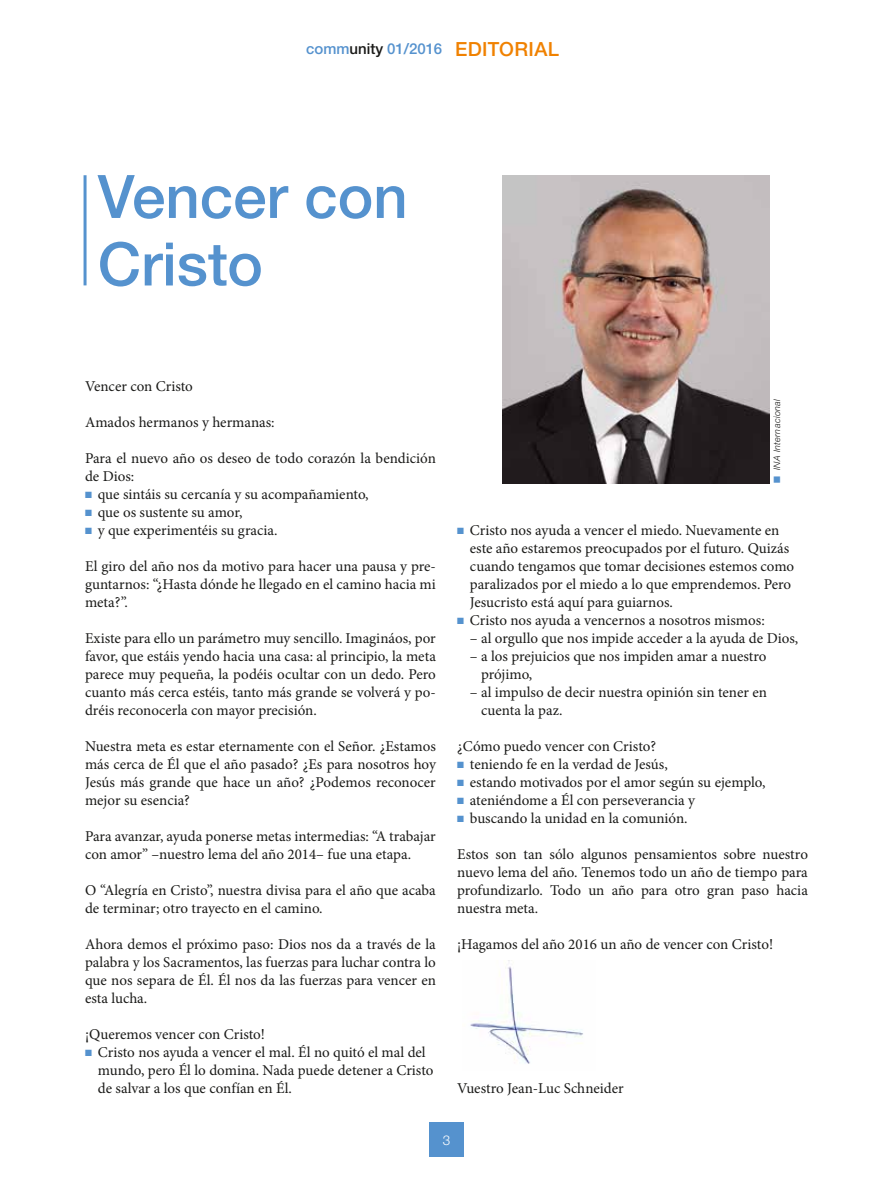
<style>
.page{position:relative;width:893px;height:1191px;background:#fff}
.page>*{position:absolute;margin:0;border:0;box-sizing:border-box;transform-origin:0 0}
.t1{font:500 60px/67.5px "Helvetica Neue LTW1 G";color:#5592ce}
.t2{font:15px/18px "Minion Pro";color:#1a1a18}
.t3{font:500 15px "Helvetica Neue LTW1 G";color:#5592ce}
.t4{font:300 13.5px "Helvetica Neue LTW1 G";color:#fff}
.t5{font:italic 300 9px "Helvetica Neue LTW1 G";letter-spacing:.03em;color:#1a1a18}
.s1{color:#1a1a18}
.s2{font-size:19.5px;color:#f08100}
.s3{color:#5592ce}
</style>
<div class="page">
<img style="left:470px;top:960px;width:113px;height:104px">
<div style="left:429px;top:1123px;width:34px;height:34px;background:#5592ce"></div>
<img style="left:502px;top:175px;width:267px;height:308px">
<hr style="left:84px;top:175px;width:3px;height:110px;background:#5592ce">
<p class="t3" style="left:306px;top:40px;width:254px">comm<span class="s1">unity</span> 01/2016 <span class="s2">EDITORIAL</span></p>
<h1 class="t1" style="left:98px;top:163px;width:311px">Vencer con<br>Cristo</h1>
<p class="t2" style="left:85px;top:377px;width:109px">Vencer con Cristo</p>
<p class="t2" style="left:85px;top:413px;width:191px">Amados hermanos y hermanas:</p>
<p class="t2" style="left:85px;top:449px;width:352px">Para el nuevo año os deseo de todo corazón la bendición de Dios:</p>
<p class="t2" style="left:85px;top:485px;width:285px"><span class="s3">■</span> que sintáis su cercanía y su acompañamiento,</p>
<p class="t2" style="left:85px;top:503px;width:159px"><span class="s3">■</span> que os sustente su amor,</p>
<p class="t2" style="left:85px;top:521px;width:194px"><span class="s3">■</span> y que experimentéis su gracia.</p>
<p class="t2" style="left:85px;top:557px;width:352px;text-align:justify">El giro del año nos da motivo para hacer una pausa y pre&shy;guntarnos: “¿Hasta dónde he llegado en el camino hacia mi meta?”.</p>
<p class="t2" style="left:85px;top:629px;width:352px;text-align:justify">Existe para ello un parámetro muy sencillo. Imagináos, por favor, que estáis yendo hacia una casa: al principio, la meta parece muy pequeña, la podéis ocultar con un dedo. Pero cuanto más cerca estéis, tanto más grande se volverá y po&shy;dréis reconocerla con mayor precisión.</p>
<p class="t2" style="left:85px;top:737px;width:352px;text-align:justify">Nuestra meta es estar eternamente con el Señor. ¿Estamos más cerca de Él que el año pasado? ¿Es para nosotros hoy Jesús más grande que hace un año? ¿Podemos reconocer mejor su esencia?</p>
<p class="t2" style="left:85px;top:827px;width:352px">Para avanzar, ayuda ponerse metas intermedias: “A trabajar con amor” –nuestro lema del año 2014– fue una etapa.</p>
<p class="t2" style="left:85px;top:881px;width:352px">O “Alegría en Cristo”, nuestra divisa para el año que acaba de terminar; otro trayecto en el camino.</p>
<p class="t2" style="left:85px;top:935px;width:352px;text-align:justify">Ahora demos el próximo paso: Dios nos da a través de la palabra y los Sacramentos, las fuerzas para luchar contra lo que nos separa de Él. Él nos da las fuerzas para vencer en esta lucha.</p>
<p class="t2" style="left:85px;top:1025px;width:182px">¡Queremos vencer con Cristo!</p>
<p class="t2" style="left:98px;top:1043px;width:337px;text-indent:-13px"><span class="s3">■</span> Cristo nos ayuda a vencer el mal. Él no quitó el mal del mundo, pero Él lo domina. Nada puede detener a Cristo de salvar a los que confían en Él.</p>
<p class="t5" style="left:771px;top:483px;width:86px;rotate:-90deg"><span class="s3">■</span> INA Internacional</p>
<p class="t2" style="left:470px;top:521px;width:326px;text-indent:-13px"><span class="s3">■</span> Cristo nos ayuda a vencer el miedo. Nuevamente en este año estaremos preocupados por el futuro. Quizás cuando tengamos que tomar decisiones estemos como paralizados por el miedo a lo que emprendemos. Pero Jesucristo está aquí para guiarnos.</p>
<p class="t2" style="left:457px;top:611px;width:309px"><span class="s3">■</span> Cristo nos ayuda a vencernos a nosotros mismos:</p>
<p class="t2" style="left:470px;top:629px;width:330px">– al orgullo que nos impide acceder a la ayuda de Dios,</p>
<p class="t2" style="left:481px;top:647px;width:287px;text-indent:-11px">– a los prejuicios que nos impiden amar a nuestro prójimo,</p>
<p class="t2" style="left:481px;top:683px;width:287px;text-indent:-11px">– al impulso de decir nuestra opinión sin tener en cuenta la paz.</p>
<p class="t2" style="left:457px;top:737px;width:201px">¿Cómo puedo vencer con Cristo?</p>
<p class="t2" style="left:457px;top:755px;width:212px"><span class="s3">■</span> teniendo fe en la verdad de Jesús,</p>
<p class="t2" style="left:457px;top:773px;width:310px"><span class="s3">■</span> estando motivados por el amor según su ejemplo,</p>
<p class="t2" style="left:457px;top:791px;width:239px"><span class="s3">■</span> ateniéndome a Él con perseverancia y</p>
<p class="t2" style="left:457px;top:809px;width:232px"><span class="s3">■</span> buscando la unidad en la comunión.</p>
<p class="t2" style="left:457px;top:845px;width:352px;text-align:justify">Estos son tan sólo algunos pensamientos sobre nuestro nuevo lema del año. Tenemos todo un año de tiempo para profundizarlo. Todo un año para otro gran paso hacia nuestra meta.</p>
<p class="t2" style="left:457px;top:935px;width:318px">¡Hagamos del año 2016 un año de vencer con Cristo!</p>
<p class="t2" style="left:457px;top:1079px;width:168px">Vuestro Jean-Luc Schneider</p>
<p class="t4" style="left:443px;top:1131px;width:9px">3</p>
</div>
